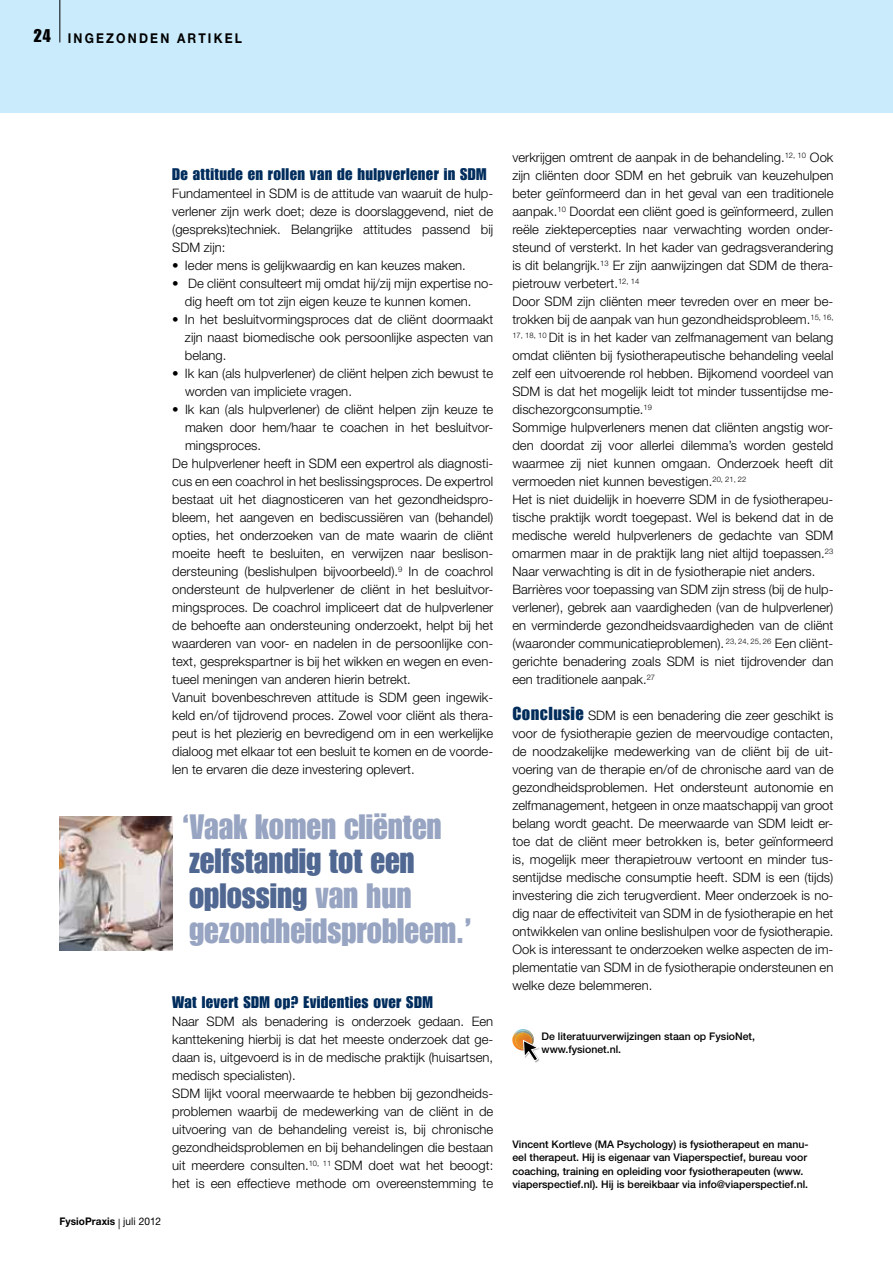
<style>
.page{position:relative;width:893px;height:1263px;background:#fff}
.page>*{position:absolute;margin:0;border:0;box-sizing:border-box;transform-origin:0 0}
.t1{font:34.5px/34.5px "Impact LT Std";color:#97a4c2;scale:.95 1}
.t2{font:18px "Impact LT Std";color:#000}
.t3{font:16.5px "Impact LT Std";letter-spacing:.025em;color:#002d5d}
.t4{font:700 13.5px "Helvetica Neue LT Std";letter-spacing:.18em;color:#000;scale:.9 1}
.t5{font:300 13.05px/18px "Helvetica Neue LT Std";color:#000}
.t6{font:500 10.5px/13.5px "Helvetica Neue LT Std";color:#000}
.t7{font:700 10.5px "Helvetica Neue LT Std";letter-spacing:.005em;color:#000;scale:.96 1}
.s1{color:#4f6791}
.s2{font-weight:400}
.s3{font-family:"Impact";font-weight:400;font-size:16.5px;color:#002c5a}
</style>
<div class="page">
<img style="left:59px;top:816px;width:113px;height:134px">
<svg style="left:512px;top:1029px;width:27px;height:34px"></svg>
<div style="left:0;top:0;width:893px;height:112px;background:#caebfc"></div>
<hr style="left:59px;top:0;width:1px;height:42px;background:#000">
<h2 class="t2" style="left:33px;top:25px;width:19px">24</h2>
<p class="t4" style="left:68px;top:29px;width:195px">INGEZOND EN ARTI KEL</p>
<p class="t3" style="left:172px;top:165px;width:316px">De attitude en rollen van de hulpverlener in SDM</p>
<p class="t5" style="left:172px;top:184px;width:323px;text-align:justify">Fundamenteel in SDM is de attitude van waaruit de hulp&shy;verlener zijn werk doet; deze is doorslaggevend, niet de (gespreks)techniek. Belangrijke attitudes passend bij SDM zijn:</p>
<p class="t5" style="left:172px;top:256px;width:295px">• Ieder mens is gelijkwaardig en kan keuzes maken.</p>
<p class="t5" style="left:185px;top:274px;width:310px;text-indent:-13px">• De cliënt consulteert mij omdat hij/zij mijn expertise no&shy;dig heeft om tot zijn eigen keuze te kunnen komen.</p>
<p class="t5" style="left:185px;top:310px;width:310px;text-align:justify;text-indent:-13px">• In het besluitvormingsproces dat de cliënt doormaakt zijn naast biomedische ook persoonlijke aspecten van belang.</p>
<p class="t5" style="left:185px;top:364px;width:310px;text-indent:-13px">• Ik kan (als hulpverlener) de cliënt helpen zich bewust te worden van impliciete vragen.</p>
<p class="t5" style="left:172px;top:400px;width:323px">• Ik kan (als hulpverlener) de cliënt helpen zijn keuze te</p>
<p class="t5" style="left:185px;top:418px;width:310px">maken door hem/haar te coachen in het besluitvor-</p>
<p class="t5" style="left:185px;top:436px;width:78px">mingsproces.</p>
<p class="t5" style="left:172px;top:454px;width:323px">De hulpverlener heeft in SDM een expertrol als diagnosti-</p>
<p class="t5" style="left:172px;top:472px;width:323px">cus en een coachrol in het beslissingsproces. De expertrol</p>
<p class="t5" style="left:172px;top:490px;width:323px">bestaat uit het diagnosticeren van het gezondheidspro-</p>
<p class="t5" style="left:172px;top:508px;width:322px">bleem, het aangeven en bediscussiëren van (behandel)</p>
<p class="t5" style="left:172px;top:526px;width:323px">opties, het onderzoeken van de mate waarin de cliënt</p>
<p class="t5" style="left:172px;top:544px;width:323px">moeite heeft te besluiten, en verwijzen naar beslison-</p>
<p class="t5" style="left:172px;top:562px;width:322px">dersteuning (beslishulpen bijvoorbeeld).<sup>9</sup> In de coachrol</p>
<p class="t5" style="left:172px;top:580px;width:323px">ondersteunt de hulpverlener de cliënt in het besluitvor-</p>
<p class="t5" style="left:172px;top:598px;width:323px">mingsproces. De coachrol impliceert dat de hulpverlener</p>
<p class="t5" style="left:172px;top:616px;width:323px">de behoefte aan ondersteuning onderzoekt, helpt bij het</p>
<p class="t5" style="left:172px;top:634px;width:323px">waarderen van voor- en nadelen in de persoonlijke con-</p>
<p class="t5" style="left:172px;top:652px;width:323px">text, gesprekspartner is bij het wikken en wegen en even-</p>
<p class="t5" style="left:172px;top:670px;width:240px">tueel meningen van anderen hierin betrekt.</p>
<p class="t5" style="left:172px;top:688px;width:323px">Vanuit bovenbeschreven attitude is SDM geen ingewik-</p>
<p class="t5" style="left:172px;top:706px;width:323px">keld en/of tijdrovend proces. Zowel voor cliënt als thera-</p>
<p class="t5" style="left:172px;top:724px;width:323px">peut is het plezierig en bevredigend om in een werkelijke</p>
<p class="t5" style="left:172px;top:742px;width:322px">dialoog met elkaar tot een besluit te komen en de voorde-</p>
<p class="t5" style="left:172px;top:760px;width:244px">len te ervaren die deze investering oplevert.</p>
<h1 class="t1" style="left:182px;top:809px;width:275px">‘Vaak komen cliënten</h1>
<h1 class="t1" style="left:189px;top:843px;width:299px"><span class="s1">zelfstandig tot een oplossing</span> van hun gezondheidsprobleem.’</h1>
<p class="t7" style="left:60px;top:1215px;width:107px">FYSIOPRAXIS <span class="s2">| juli 2012</span></p>
<p class="t3" style="left:172px;top:993px;width:262px">Wat levert SDM op? Evidenties over SDM</p>
<p class="t5" style="left:172px;top:1012px;width:323px">Naar SDM als benadering is onderzoek gedaan. Een kanttekening hierbij is dat het meeste onderzoek dat ge&shy;daan is, uitgevoerd is in de medische praktijk (huisartsen, medisch specialisten).<br>SDM lijkt vooral meerwaarde te hebben bij gezondheids&shy;problemen waarbij de medewerking van de cliënt in de uitvoering van de behandeling vereist is, bij chronische gezondheidsproblemen en bij behandelingen die bestaan uit meerdere consulten.<sup>10,</sup> <sup>11</sup> SDM doet wat het beoogt: het is een effectieve methode om overeenstemming te</p>
<p class="t5" style="left:512px;top:148px;width:323px">verkrijgen omtrent de aanpak in de behandeling.<sup>12,</sup> <sup>10</sup> Ook zijn cliënten door SDM en het gebruik van keuzehulpen beter geïnformeerd dan in het geval van een traditionele aanpak.<sup>10</sup> Doordat een cliënt goed is geïnformeerd, zullen reële ziektepercepties naar verwachting worden onder&shy;steund of versterkt. In het kader van gedragsverandering is dit belangrijk.<sup>13</sup> Er zijn aanwijzingen dat SDM de thera&shy;pietrouw verbetert.<sup>12,</sup> <sup>14<br></sup>Door SDM zijn cliënten meer tevreden over en meer be&shy;trokken bij de aanpak van hun gezondheidsprobleem.<sup>15,</sup> <sup>16, 17,</sup> <sup>18,</sup> <sup>10</sup> Dit is in het kader van zelfmanagement van belang omdat cliënten bij fysiotherapeutische behandeling veelal zelf een uitvoerende rol hebben. Bijkomend voordeel van SDM is dat het mogelijk leidt tot minder tussentijdse me&shy;dischezorgconsumptie.<sup>19<br></sup>Sommige hulpverleners menen dat cliënten angstig wor&shy;den doordat zij voor allerlei dilemma’s worden gesteld waarmee zij niet kunnen omgaan. Onderzoek heeft dit vermoeden niet kunnen bevestigen.<sup>20,</sup> <sup>21,</sup> <sup>22<br></sup>Het is niet duidelijk in hoeverre SDM in de fysiotherapeu&shy;tische praktijk wordt toegepast. Wel is bekend dat in de medische wereld hulpverleners de gedachte van SDM omarmen maar in de praktijk lang niet altijd toepassen.<sup>23<br></sup>Naar verwachting is dit in de fysiotherapie niet anders.<br>Barrières voor toepassing van SDM zijn stress (bij de hulp&shy;verlener), gebrek aan vaardigheden (van de hulpverlener) en verminderde gezondheidsvaardigheden van de cliënt (waaronder communicatieproblemen). <sup>23,</sup> <sup>24,</sup> <sup>25,</sup> <sup>26</sup> Een cliënt&shy;gerichte benadering zoals SDM is niet tijdrovender dan een traditionele aanpak.<sup>27</sup></p>
<p class="t5" style="left:512px;top:706px;width:323px;text-align:justify"><span class="s3">Conclusie</span> SDM is een benadering die zeer geschikt is voor de fysiotherapie gezien de meervoudige contacten, de noodzakelijke medewerking van de cliënt bij de uit&shy;voering van de therapie en/of de chronische aard van de gezondheidsproblemen. Het ondersteunt autonomie en zelfmanagement, hetgeen in onze maatschappij van groot belang wordt geacht. De meerwaarde van SDM leidt er&shy;toe dat de cliënt meer betrokken is, beter geïnformeerd is, mogelijk meer therapietrouw vertoont en minder tus&shy;sentijdse medische consumptie heeft. SDM is een (tijds) investering die zich terugverdient. Meer onderzoek is no&shy;dig naar de effectiviteit van SDM in de fysiotherapie en het ontwikkelen van online beslishulpen voor de fysiotherapie.<br>Ook is interessant te onderzoeken welke aspecten de im&shy;plementatie van SDM in de fysiotherapie ondersteunen en welke deze belemmeren.</p>
<p class="t6" style="left:542px;top:1029px;width:215px">De literatuurverwijzingen staan op FysioNet, www.fysionet.nl.</p>
<p class="t6" style="left:512px;top:1137px;width:298px">Vincent Kortleve (MA Psychology) is fysiotherapeut en manu&shy;eel therapeut. Hij is eigenaar van Viaperspectief, bureau voor coaching, training en opleiding voor fysiotherapeuten (www. viaperspectief.nl). Hij is bereikbaar via info@viaperspectief.nl.</p>
</div>
